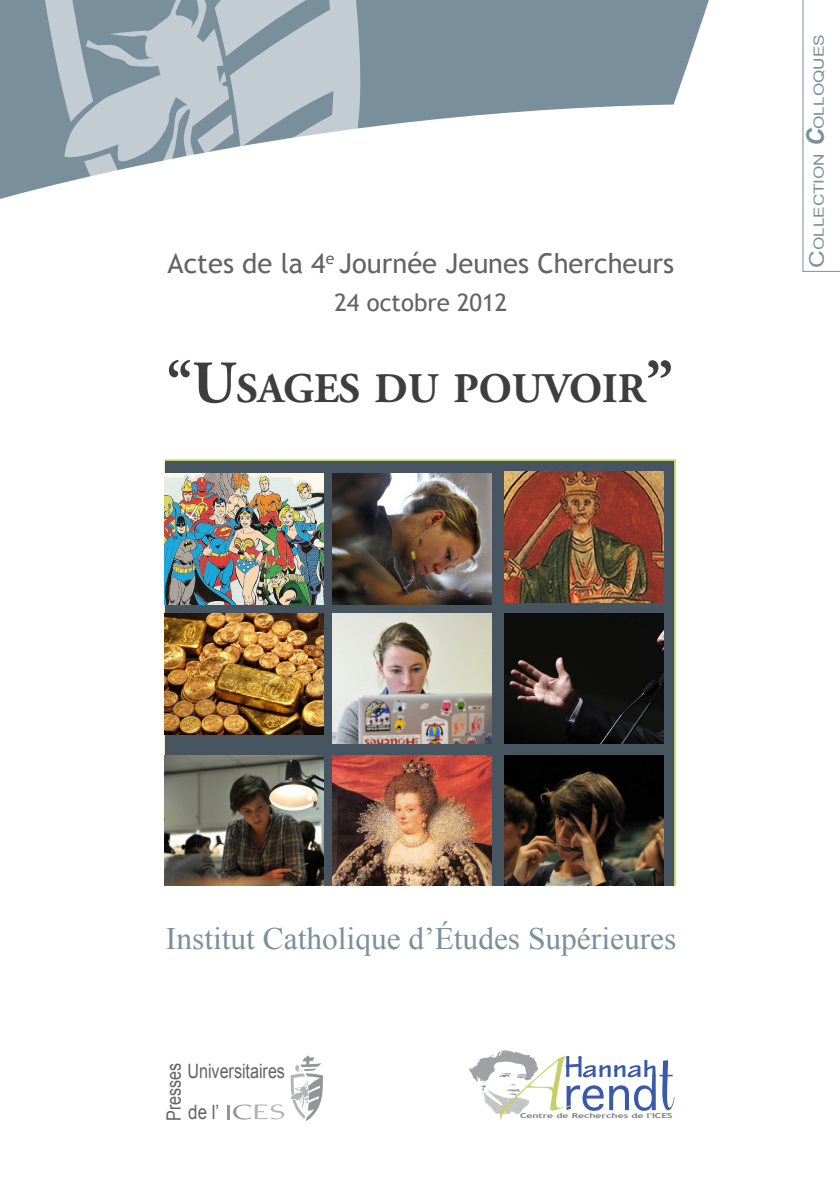
<style>
.page{position:relative;width:840px;height:1191px;background:#fff}
.page>*{position:absolute;margin:0;border:0;box-sizing:border-box;transform-origin:0 0}
.t1{font:700 42px "Adobe Garamond Pro";color:#3e3e3f}
.t2{font:31.2px "Times New Roman";color:#798f9c}
.t3{font:27.2px "Trebuchet MS";color:#636366}
.t4{font:24px "Trebuchet MS";color:#636366}
.t5{font:19.8px "Arial";color:#636366;scale:.81 1}
.t6{font:19.8px "Arial";color:#636366;scale:.85 1}
.t7{font:14px "Arial";color:#798f9c;scale:1.22 1}
.t8{font:700 6.8px "Trebuchet MS";color:#797a7b;scale:1.55 1}
.s1{font-size:60px}
.s2{font-size:20px}
.s3{font-family:"Arial Narrow";font-weight:700;font-style:italic;font-size:24px}
</style>
<div class="page">
<svg style="left:0;top:0;width:709px;height:199px"></svg>
<svg style="left:469px;top:1050px;width:205px;height:69px"></svg>
<svg style="left:290px;top:1055px;width:33px;height:65px"></svg>
<hr style="left:227px;top:1104px;width:3px;height:15px;background:#939598">
<svg style="left:233px;top:1104px;width:51px;height:15px"></svg>
<svg style="left:802px;top:0;width:37px;height:272px"></svg>
<div style="left:164px;top:462px;width:509px;height:424px;background:#46555f"></div>
<img style="left:164px;top:755px;width:159px;height:131px">
<img style="left:333px;top:613px;width:158px;height:131px">
<img style="left:333px;top:474px;width:158px;height:130px">
<img style="left:164px;top:474px;width:159px;height:130px">
<img style="left:164px;top:613px;width:159px;height:121px">
<img style="left:504px;top:471px;width:159px;height:131px">
<img style="left:504px;top:613px;width:159px;height:131px">
<img style="left:504px;top:755px;width:159px;height:131px">
<img style="left:333px;top:755px;width:158px;height:131px">
<p class="t3" style="left:167px;top:247px;width:507px">Actes de la 4<sup>e</sup> Journée Jeunes Chercheurs</p>
<p class="t4" style="left:334px;top:289px;width:174px">24 octobre 2012</p>
<p class="t1" style="left:167px;top:364px;width:508px"><span class="s1">‘‘</span><span class="s1">U</span>SAGES DU POUVOIR<span class="s1">’’</span></p>
<p class="t7" style="left:809px;top:268px;width:193px;rotate:-90deg"><span class="s2">C</span>ollection <span class="s3">C</span>olloques</p>
<p class="t2" style="left:166px;top:917px;width:511px">Institut Catholique d’Études Supérieures</p>
<p class="t5" style="left:161px;top:1120px;width:73px;rotate:-90deg">Presses</p>
<p class="t5" style="left:187px;top:1058px;width:122px">Universitaires</p>
<p class="t6" style="left:188px;top:1099px;width:38px">de l’</p>
<p class="t8" style="left:519px;top:1111px;width:100px">Centre de Recherches de l'ICES</p>
</div>
